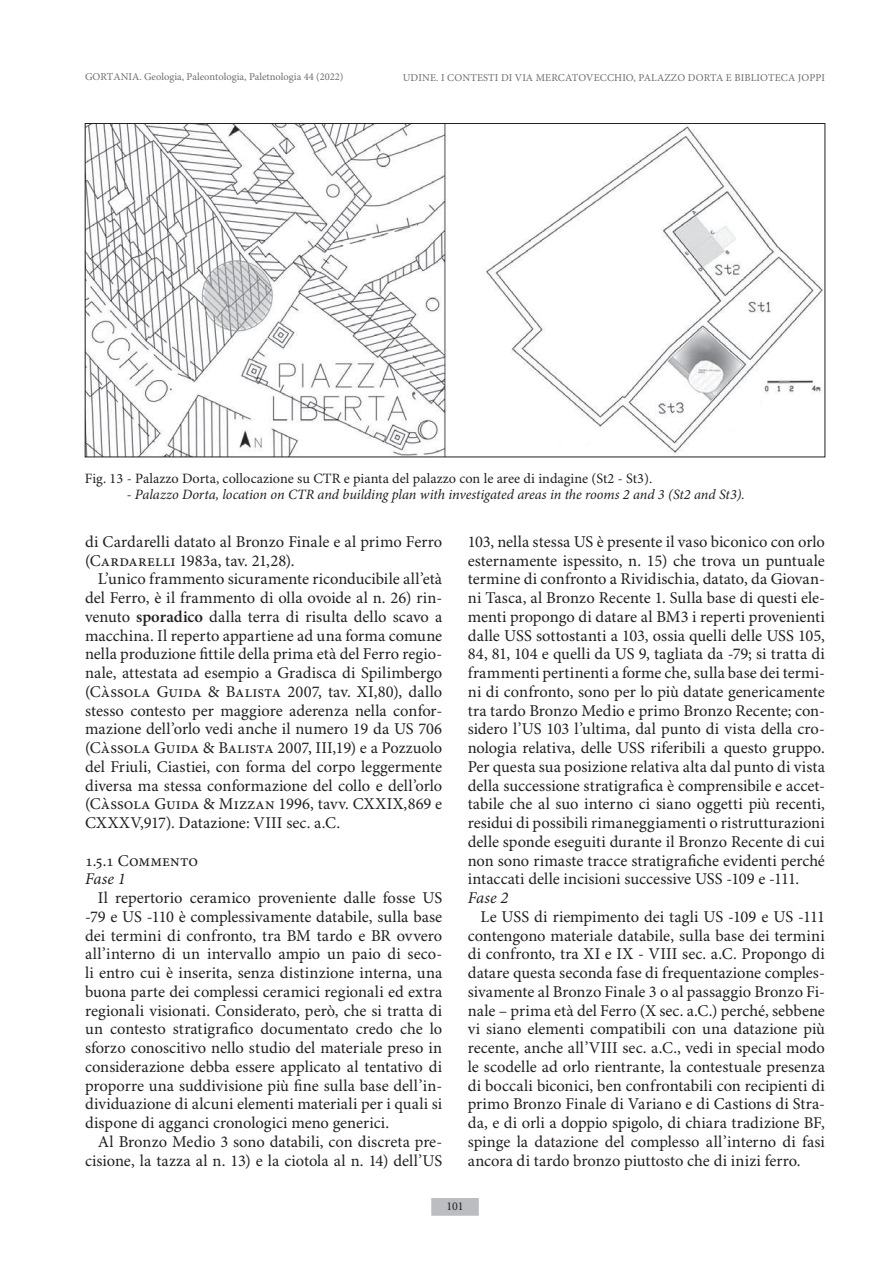
<style>
.page{position:relative;width:893px;height:1263px;background:#fff}
.page>*{position:absolute;margin:0;border:0;box-sizing:border-box;transform-origin:0 0}
.t1{font:16.5px/18.8px "Minion Pro";letter-spacing:-.005em;color:#231f20;text-align:justify}
.t2{font:italic 16.5px "Minion Pro";letter-spacing:-.01em;color:#231f20}
.t3{font:italic 14.25px "Minion Pro";letter-spacing:-.005em;color:#231f20}
.t4{font:14.25px "Minion Pro";letter-spacing:.005em;color:#231f20}
.t5{font:12px "Minion Pro";color:#231f20}
.t6{font:10.5px "Minion Pro";color:#6c6d70}
.s1{font-weight:600}
</style>
<div class="page">
<div style="left:432px;top:1198px;width:46px;height:17px;background:#bcbdc0"></div>
<img style="left:87px;top:125px;width:736px;height:330px">
<p class="t6" style="left:85px;top:71px;width:260px">GORTANIA. Geologia, Paleontologia, Paletnologia 44 (2022)</p>
<p class="t6" style="left:403px;top:71px;width:424px">UDINE. I CONTESTI DI VIA MERCATOVECCHIO, PALAZZO DORTA E BIBLIOTECA JOPPI</p>
<p class="t4" style="left:85px;top:470px;width:569px">Fig. 13 - Palazzo Dorta, collocazione su CTR e pianta del palazzo con le aree di indagine (St2 - St3).</p>
<p class="t3" style="left:127px;top:485px;width:620px">- Palazzo Dorta, location on CTR and building plan with investigated areas in the rooms 2 and 3 (St2 and St3).</p>
<p class="t1" style="left:85px;top:533px;width:359px">di Cardarelli datato al Bronzo Finale e al primo Ferro (Cardarelli 1983a, tav. 21,28).</p>
<p class="t1" style="left:85px;top:570px;width:359px;text-indent:13px">L’unico frammento sicuramente riconducibile all’età del Ferro, è il frammento di olla ovoide al n. 26) rin&shy;venuto <span class="s1">sporadico</span> dalla terra di risulta dello scavo a macchina. Il reperto appartiene ad una forma comune nella produzione fittile della prima età del Ferro regio&shy;nale, attestata ad esempio a Gradisca di Spilimbergo (Càssola Guida &amp; Balista 2007, tav. XI,80), dallo stesso contesto per maggiore aderenza nella confor&shy;mazione dell’orlo vedi anche il numero 19 da US 706 (Càssola Guida &amp; Balista 2007, III,19) e a Pozzuolo del Friuli, Ciastiei, con forma del corpo leggermente diversa ma stessa conformazione del collo e dell’orlo (Càssola Guida &amp; Mizzan 1996, tavv. CXXIX,869 e CXXXV,917). Datazione: VIII sec. a.C.</p>
<p class="t1" style="left:85px;top:851px;width:115px">1.5.1 Commento</p>
<p class="t2" style="left:85px;top:868px;width:42px">Fase 1</p>
<p class="t1" style="left:85px;top:889px;width:359px;text-indent:13px">Il repertorio ceramico proveniente dalle fosse US -79 e US -110 è complessivamente databile, sulla base dei termini di confronto, tra BM tardo e BR ovvero all’interno di un intervallo ampio un paio di seco&shy;li entro cui è inserita, senza distinzione interna, una buona parte dei complessi ceramici regionali ed extra regionali visionati. Considerato, però, che si tratta di un contesto stratigrafico documentato credo che lo sforzo conoscitivo nello studio del materiale preso in considerazione debba essere applicato al tentativo di proporre una suddivisione più fine sulla base dell’in&shy;dividuazione di alcuni elementi materiali per i quali si dispone di agganci cronologici meno generici.</p>
<p class="t1" style="left:85px;top:1133px;width:359px;text-align:right">Al Bronzo Medio 3 sono databili, con discreta pre&shy;cisione, la tazza al n. 13) e la ciotola al n. 14) dell’US</p>
<p class="t1" style="left:468px;top:533px;width:359px">103, nella stessa US è presente il vaso biconico con orlo esternamente ispessito, n. 15) che trova un puntuale termine di confronto a Rividischia, datato, da Giovan&shy;ni Tasca, al Bronzo Recente 1. Sulla base di questi ele&shy;menti propongo di datare al BM3 i reperti provenienti dalle USS sottostanti a 103, ossia quelli delle USS 105, 84, 81, 104 e quelli da US 9, tagliata da -79; si tratta di frammenti pertinenti a forme che, sulla base dei termi&shy;ni di confronto, sono per lo più datate genericamente tra tardo Bronzo Medio e primo Bronzo Recente; con&shy;sidero l’US 103 l’ultima, dal punto di vista della cro&shy;nologia relativa, delle USS riferibili a questo gruppo.<br>Per questa sua posizione relativa alta dal punto di vista della successione stratigrafica è comprensibile e accet&shy;tabile che al suo interno ci siano oggetti più recenti, residui di possibili rimaneggiamenti o ristrutturazioni delle sponde eseguiti durante il Bronzo Recente di cui non sono rimaste tracce stratigrafiche evidenti perché intaccati delle incisioni successive USS -109 e -111.</p>
<p class="t2" style="left:468px;top:886px;width:42px">Fase 2</p>
<p class="t1" style="left:468px;top:908px;width:359px;text-indent:13px">Le USS di riempimento dei tagli US -109 e US -111 contengono materiale databile, sulla base dei termini di confronto, tra XI e IX - VIII sec. a.C. Propongo di datare questa seconda fase di frequentazione comples&shy;sivamente al Bronzo Finale 3 o al passaggio Bronzo Fi&shy;nale – prima età del Ferro (X sec. a.C.) perché, sebbene vi siano elementi compatibili con una datazione più recente, anche all’VIII sec. a.C., vedi in special modo le scodelle ad orlo rientrante, la contestuale presenza di boccali biconici, ben confrontabili con recipienti di primo Bronzo Finale di Variano e di Castions di Stra&shy;da, e di orli a doppio spigolo, di chiara tradizione BF, spinge la datazione del complesso all’interno di fasi ancora di tardo bronzo piuttosto che di inizi ferro.</p>
<p class="t5" style="left:446px;top:1199px;width:19px">101</p>
</div>
